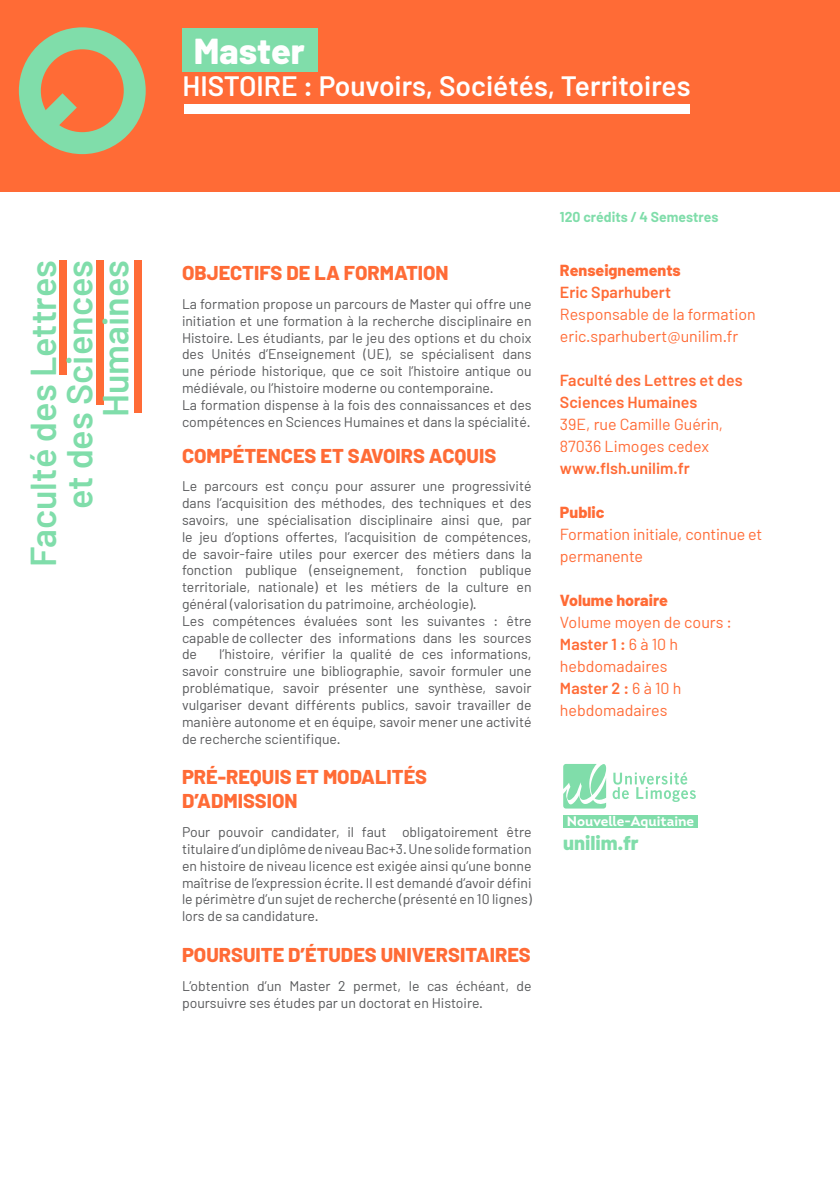
<style>
.page{position:relative;width:840px;height:1191px;background:#fff}
.page>*{position:absolute;margin:0;border:0;box-sizing:border-box;transform-origin:0 0}
.t1{font:600 36px "Barlow";color:#80ddaa}
.t2{font:800 36px "Barlow";color:#fff}
.t3{font:600 28px "Barlow";color:#fff}
.t4{font:800 20px/24px "Barlow";color:#ff6b36}
.t5{font:800 20px "Barlow";color:#80ddaa}
.t6{font:16px/22px "Barlow";color:#ff6b36}
.t7{font:600 16px/22px "Barlow";color:#ff6b36}
.t8{font:800 16px "Barlow";color:#ff6b36}
.t9{font:14px/16.8px "Barlow";color:#57585a;text-align:justify}
.t10{font:700 14px "Barlow";color:#80ddaa}
.t11{font:700 13.8px "Intro";color:#fff}
.s1{font-weight:600}
</style>
<div class="page">
<div style="left:0;top:0;width:839px;height:192px;background:#ff6b36"></div>
<div style="left:182px;top:28px;width:135px;height:44px;background:#80ddaa"></div>
<div style="left:184px;top:104px;width:505px;height:10px;background:#fff"></div>
<div style="left:563px;top:815px;width:134px;height:13px;background:#80ddaa"></div>
<svg style="left:563px;top:764px;width:132px;height:44px"></svg>
<svg style="left:18px;top:27px;width:128px;height:128px"></svg>
<div style="left:134px;top:260px;width:7px;height:153px;background:#ff6b36"></div>
<div style="left:96px;top:260px;width:7px;height:145px;background:#ff6b36"></div>
<div style="left:59px;top:260px;width:8px;height:115px;background:#ff6b36"></div>
<p class="t1" style="left:21px;top:566px;width:308px;rotate:-90deg">Faculté des Lettres</p>
<p class="t1" style="left:57px;top:509px;width:251px;rotate:-90deg">et des Sciences</p>
<p class="t1" style="left:93px;top:417px;width:159px;rotate:-90deg">Humaines</p>
<p class="t2" style="left:194px;top:29px;width:112px">Master</p>
<p class="t3" style="left:182px;top:69px;width:509px">HISTOIRE : Pouvoirs, Sociétés, Territoires</p>
<p class="t4" style="left:182px;top:261px;width:268px">OBJECTIFS DE LA FORMATION</p>
<p class="t9" style="left:182px;top:295px;width:351px">La formation propose un parcours de Master qui offre une initiation et une formation à la recherche disciplinaire en Histoire. Les étudiants, par le jeu des options et du choix des Unités d’Enseignement (UE), se spécialisent dans une période historique, que ce soit l’histoire antique ou médiévale, ou l’histoire moderne ou contemporaine.</p>
<p class="t9" style="left:182px;top:396px;width:351px">La formation dispense à la fois des connaissances et des compétences en Sciences Humaines et dans la spécialité.</p>
<p class="t4" style="left:182px;top:443px;width:315px">COMPÉTENCES ET SAVOIRS ACQUIS</p>
<p class="t9" style="left:182px;top:477px;width:351px">Le parcours est conçu pour assurer une progressivité dans l’acquisition des méthodes, des techniques et des savoirs, une spécialisation disciplinaire ainsi que, par le jeu d’options offertes, l’acquisition de compétences, de savoir-faire utiles pour exercer des métiers dans la fonction publique (enseignement, fonction publique territoriale, nationale) et les métiers de la culture en général (valorisation du patrimoine, archéologie).</p>
<p class="t9" style="left:182px;top:612px;width:351px">Les compétences évaluées sont les suivantes : être capable de collecter des informations dans les sources de</p>
<p class="t9" style="left:182px;top:645px;width:351px;text-indent:37px">l’histoire, vérifier la qualité de ces informations, savoir construire une bibliographie, savoir formuler une problématique, savoir présenter une synthèse, savoir vulgariser devant différents publics, savoir travailler de manière autonome et en équipe, savoir mener une activité de recherche scientifique.</p>
<p class="t4" style="left:182px;top:765px;width:246px">PRÉ-REQUIS ET MODALITÉS<br>D’ADMISSION</p>
<p class="t9" style="left:182px;top:823px;width:351px">Pour pouvoir candidater, il faut obligatoirement être titulaire d’un diplôme de niveau Bac+3. Une solide formation en histoire de niveau licence est exigée ainsi qu’une bonne maîtrise de l’expression écrite. Il est demandé d’avoir défini le périmètre d’un sujet de recherche (présenté en 10 lignes) lors de sa candidature.</p>
<p class="t4" style="left:182px;top:942px;width:350px">POURSUITE D’ÉTUDES UNIVERSITAIRES</p>
<p class="t9" style="left:182px;top:977px;width:351px">L’obtention d’un Master 2 permet, le cas échéant, de poursuivre ses études par un doctorat en Histoire.</p>
<p class="t10" style="left:559px;top:208px;width:160px">120 crédits / 4 Semestres</p>
<p class="t8" style="left:559px;top:260px;width:122px">Renseignements</p>
<p class="t7" style="left:559px;top:281px;width:112px">Eric Sparhubert</p>
<p class="t6" style="left:559px;top:303px;width:197px">Responsable de la formation</p>
<p class="t6" style="left:559px;top:325px;width:180px">eric.sparhubert@unilim.fr</p>
<p class="t7" style="left:559px;top:369px;width:184px">Faculté des Lettres et des<br>Sciences Humaines</p>
<p class="t6" style="left:559px;top:413px;width:165px">39E, rue Camille Guérin,</p>
<p class="t6" style="left:559px;top:435px;width:151px">87036 Limoges cedex</p>
<p class="t7" style="left:559px;top:457px;width:131px">www.flsh.unilim.fr</p>
<p class="t8" style="left:559px;top:502px;width:46px">Public</p>
<p class="t6" style="left:559px;top:523px;width:204px">Formation initiale, continue et permanente</p>
<p class="t8" style="left:559px;top:590px;width:109px">Volume horaire</p>
<p class="t6" style="left:559px;top:611px;width:173px">Volume moyen de cours :</p>
<p class="t6" style="left:559px;top:633px;width:120px"><span class="s1">Master 1 :</span> 6 à 10 h hebdomadaires</p>
<p class="t6" style="left:559px;top:677px;width:123px"><span class="s1">Master 2 :</span> 6 à 10 h hebdomadaires</p>
<p class="t11" style="left:566px;top:812px;width:129px">Nouvelle-Aquitaine</p>
<p class="t5" style="left:563px;top:830px;width:77px">unilim.fr</p>
</div>
